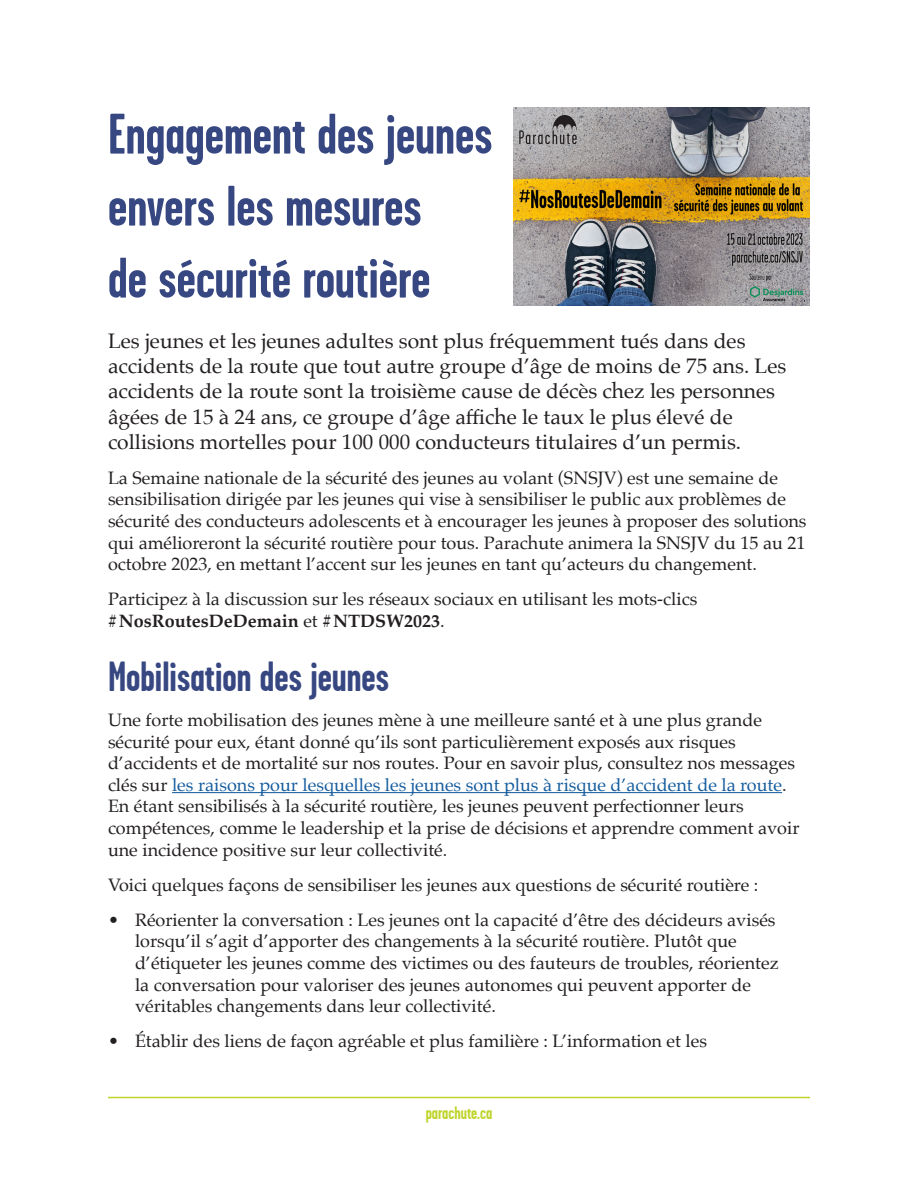
<style>
.page{position:relative;width:918px;height:1188px;background:#fff}
.page>*{position:absolute;margin:0;border:0;box-sizing:border-box;transform-origin:0 0}
.t1{font:700 57px/72px "Garage Gothic";color:#374781}
.Header_1{font:700 42px "Garage Gothic";color:#374781}
.Body{font:21px/25.2px "Palatino";color:#231f20}
.Body-2{font:18px/21.6px "Palatino";color:#231f20}
.t2{font:700 18px "Garage Gothic";color:#bfd52e}
.s1{font-weight:700}
.s2{color:#175d9e}
</style>
<div class="page">
<hr style="left:108px;top:1097px;width:702px;height:1px;background:#bfd52e">
<hr style="left:172px;top:792px;width:610px;height:1px;background:#175d9e">
<img style="left:513px;top:108px;width:297px;height:197px">
<p class="t1" style="left:108px;top:98px;width:386px">Engagement des jeunes envers les mesures<br>de sécurité routière</p>
<p class="Body" style="left:108px;top:328px;width:680px">Les jeunes et les jeunes adultes sont plus fréquemment tués dans des accidents de la route que tout autre groupe d’âge de moins de 75 ans. Les accidents de la route sont la troisième cause de décès chez les personnes âgées de 15 à 24 ans, ce groupe d’âge affiche le taux le plus élevé de collisions mortelles pour 100 000 conducteurs titulaires d’un permis.</p>
<p class="Body-2" style="left:108px;top:467px;width:700px">La Semaine nationale de la sécurité des jeunes au volant (SNSJV) est une semaine de sensibilisation dirigée par les jeunes qui vise à sensibiliser le public aux problèmes de sécurité des conducteurs adolescents et à encourager les jeunes à proposer des solutions qui amélioreront la sécurité routière pour tous. Parachute animera la SNSJV du 15 au 21 octobre 2023, en mettant l’accent sur les jeunes en tant qu’acteurs du changement.</p>
<p class="Body-2" style="left:108px;top:588px;width:591px">Participez à la discussion sur les réseaux sociaux en utilisant les mots-clics <span class="s1">#NosRoutesDeDemain</span> et <span class="s1">#NTDSW2023</span>.</p>
<p class="Header_1" style="left:108px;top:654px;width:283px">Mobilisation des jeunes</p>
<p class="Body-2" style="left:108px;top:709px;width:693px">Une forte mobilisation des jeunes mène à une meilleure santé et à une plus grande sécurité pour eux, étant donné qu’ils sont particulièrement exposés aux risques d’accidents et de mortalité sur nos routes. Pour en savoir plus, consultez nos messages clés sur <span class="s2">les raisons pour lesquelles les jeunes sont plus à risque d’accident de la route</span>.<br>En étant sensibilisés à la sécurité routière, les jeunes peuvent perfectionner leurs compétences, comme le leadership et la prise de décisions et apprendre comment avoir une incidence positive sur leur collectivité.</p>
<p class="Body-2" style="left:108px;top:874px;width:652px">Voici quelques façons de sensibiliser les jeunes aux questions de sécurité routière :</p>
<p class="Body-2" style="left:135px;top:909px;width:645px;text-indent:-27px">• Réorienter la conversation : Les jeunes ont la capacité d’être des décideurs avisés lorsqu’il s’agit d’apporter des changements à la sécurité routière. Plutôt que d’étiqueter les jeunes comme des victimes ou des fauteurs de troubles, réorientez la conversation pour valoriser des jeunes autonomes qui peuvent apporter de véritables changements dans leur collectivité.</p>
<p class="Body-2" style="left:108px;top:1030px;width:601px">• Établir des liens de façon agréable et plus familière : L’information et les</p>
<p class="t2" style="left:426px;top:1103px;width:68px">parachute.ca</p>
</div>
